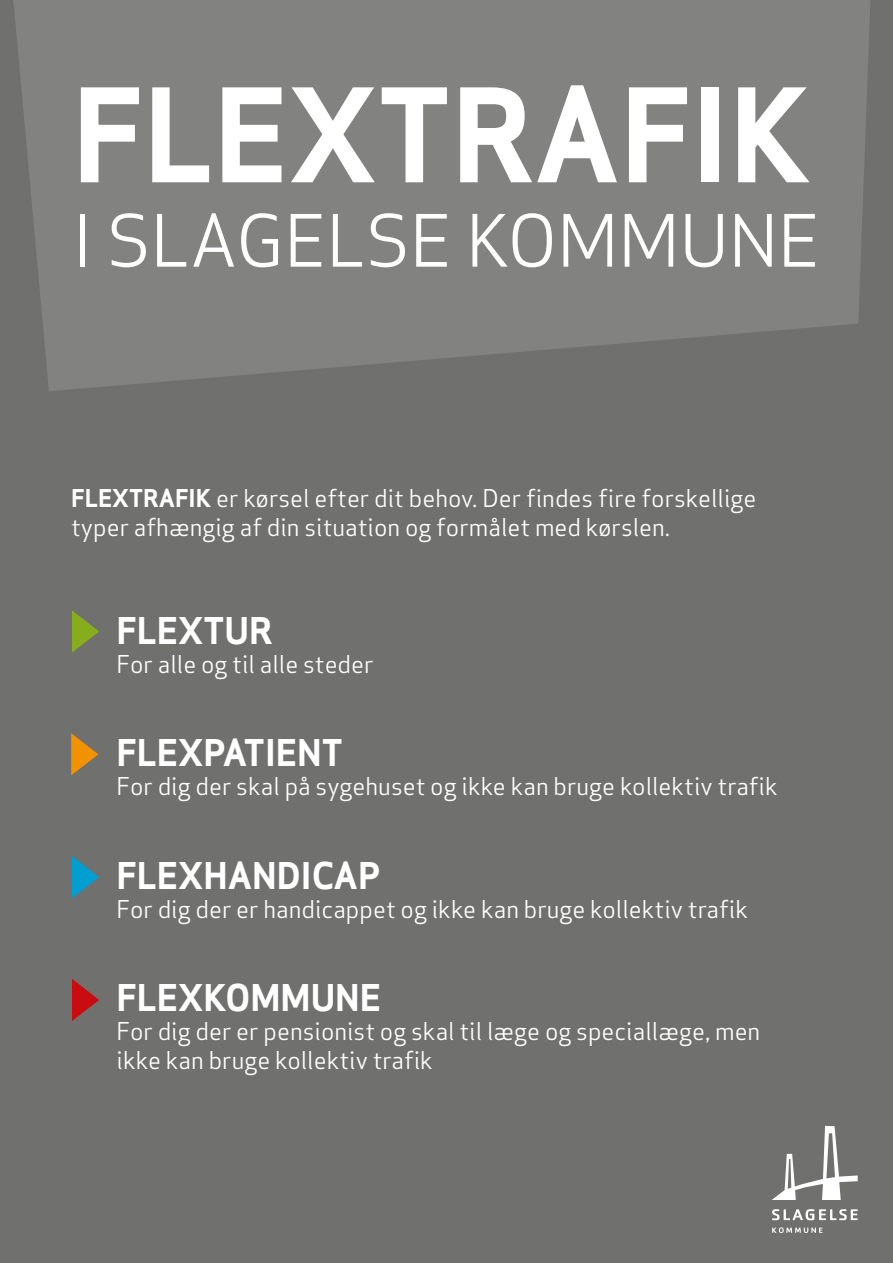
<style>
.page{position:relative;width:893px;height:1263px;background:#70706f}
.page>*{position:absolute;margin:0;border:0;box-sizing:border-box;transform-origin:0 0}
.t1{font:700 126.6px "Apex Sans";color:#fff}
.t2{font:70.35px "Apex Sans";color:#fff}
.t3{font:700 36px "Apex Sans";color:#fff}
.t4{font:24px/28.8px "Apex Sans";color:#fff}
.s1{font-weight:700}
</style>
<div class="page">
<svg style="left:13px;top:0;width:857px;height:391px;background:#80807f"></svg>
<svg style="left:72px;top:610px;width:27px;height:43px"></svg>
<svg style="left:71px;top:733px;width:27px;height:42px"></svg>
<svg style="left:72px;top:856px;width:27px;height:42px"></svg>
<svg style="left:72px;top:979px;width:27px;height:42px"></svg>
<svg style="left:772px;top:1209px;width:86px;height:11px"></svg>
<svg style="left:772px;top:1227px;width:50px;height:6px"></svg>
<svg style="left:772px;top:1126px;width:86px;height:74px"></svg>
<p class="t1" style="left:72px;top:54px;width:741px">FLEXTRAFIK</p>
<p class="t2" style="left:72px;top:183px;width:750px">I SLAGELSE KOMMUNE</p>
<p class="t4" style="left:71px;top:482px;width:687px"><span class="s1">FLEXTRAFIK</span> er kørsel efter dit behov. Der findes fire forskellige typer afhængig af din situation og formålet med kørslen.</p>
<p class="t3" style="left:117px;top:607px;width:158px">FLEXTUR</p>
<p class="t4" style="left:117px;top:647px;width:258px">For alle og til alle steder</p>
<p class="t3" style="left:117px;top:730px;width:228px">FLEXPATIENT</p>
<p class="t4" style="left:117px;top:770px;width:663px">For dig der skal på sygehuset og ikke kan bruge kollektiv trafik</p>
<p class="t3" style="left:117px;top:852px;width:265px">FLEXHANDICAP</p>
<p class="t4" style="left:117px;top:892px;width:633px">For dig der er handicappet og ikke kan bruge kollektiv trafik</p>
<p class="t3" style="left:117px;top:974px;width:266px">FLEXKOMMUNE</p>
<p class="t4" style="left:117px;top:1014px;width:645px">For dig der er pensionist og skal til læge og speciallæge, men ikke kan bruge kollektiv trafik</p>
</div>
